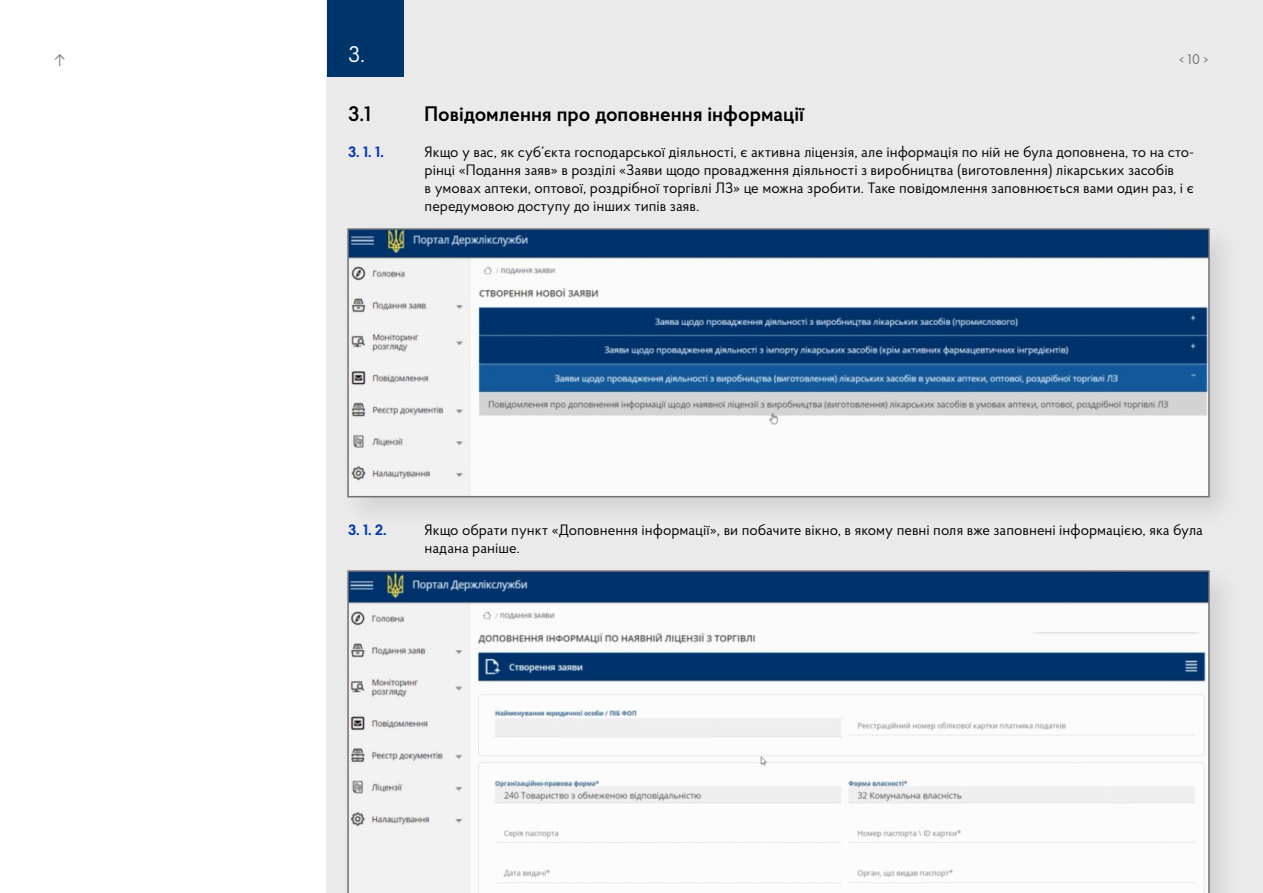
<style>
.page{position:relative;width:1263px;height:893px;background:#fff}
.page>*{position:absolute;margin:0;border:0;box-sizing:border-box;transform-origin:0 0}
.t1{font:22.65px "Proba Pro";color:#fff}
.t2{font:600 21px "Proba Pro";color:#000}
.t3{font:15px/18px "Proba Pro";color:#000}
.t4{font:700 15px "Proba Pro";color:#0035b7}
.t5{font:13.95px "Proba Pro";color:#717078}
</style>
<div class="page">
<div style="left:327px;top:0;width:936px;height:893px;background:#eaeaea"></div>
<div style="left:327px;top:0;width:77px;height:77px;background:#00356a"></div>
<div style="left:340px;top:221px;width:901px;height:308px;background:#000;opacity:.1"></div>
<img style="left:350px;top:231px;width:857px;height:263px">
<div style="left:347px;top:228px;width:863px;height:269px;border:2px solid #717078"></div>
<div style="left:340px;top:563px;width:901px;height:330px;background:#000;opacity:.1"></div>
<svg style="left:347px;top:570px;width:863px;height:323px"></svg>
<p class="t5" style="left:54px;top:50px;width:13px">↑</p>
<h1 class="t1" style="left:348px;top:39px;width:18px">3.</h1>
<p class="t5" style="left:1179px;top:50px;width:32px">&lt; 10 &gt;</p>
<h2 class="t2" style="left:348px;top:100px;width:25px">3.1</h2>
<h2 class="t2" style="left:425px;top:100px;width:382px">Повідомлення про доповнення інформації</h2>
<p class="t4" style="left:348px;top:142px;width:37px">3. 1. 1.</p>
<p class="t3" style="left:425px;top:142px;width:771px">Якщо у вас, як суб’єкта господарської діяльності, є активна ліцензія, але інформація по ній не була доповнена, то на сто&shy;рінці «Подання заяв» в розділі «Заяви щодо провадження діяльності з виробництва (виготовлення) лікарських засобів<br>в умовах аптеки, оптової, роздрібної торгівлі ЛЗ» це можна зробити. Таке повідомлення заповнюється вами один раз, і є передумовою доступу до інших типів заяв.</p>
<p class="t4" style="left:348px;top:520px;width:40px">3. 1. 2.</p>
<p class="t3" style="left:425px;top:520px;width:780px">Якщо обрати пункт «Доповнення інформації», ви побачите вікно, в якому певні поля вже заповнені інформацією, яка була надана раніше.</p>
</div>
